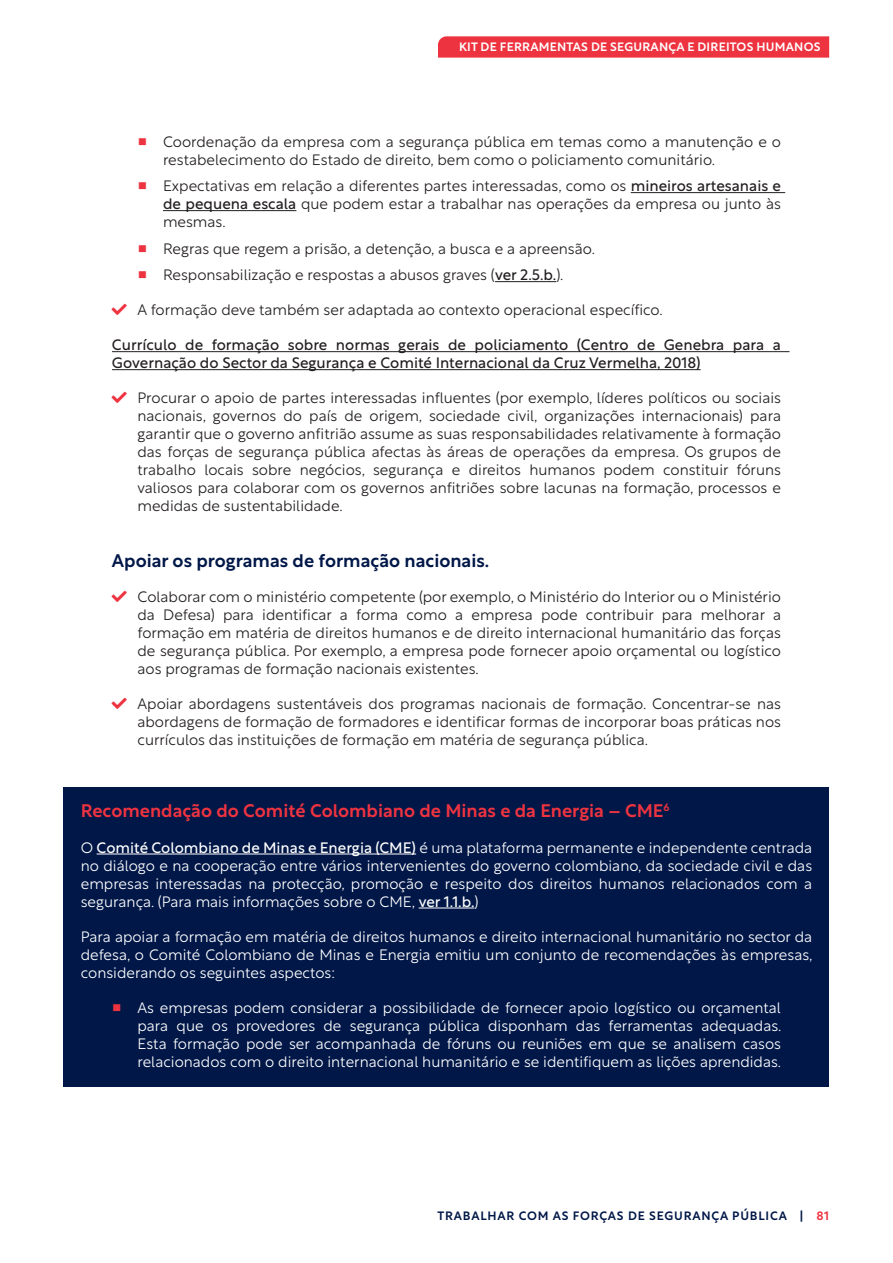
<style>
.page{position:relative;width:893px;height:1263px;background:#fff}
.page>*{position:absolute;margin:0;border:0;box-sizing:border-box;transform-origin:0 0}
.Blue_box_h{font:500 18px "Rustica";color:#ee3340}
.t1{font:500 18px "Rustica";color:#001748}
.t2{font:300 15px/18px "Rustica";color:#231f20;text-align:justify}
.Blue_box_copy{font:300 15px/18px "Rustica";color:#fff;text-align:justify}
.Body_copy{font:15px/18px "Rustica";color:#231f20}
.t3{font:500 12px "Rustica";letter-spacing:.02em;color:#fff}
.t4{font:500 12px "Rustica";letter-spacing:.07em;color:#001748}
.t5{font:500 12px "Rustica";color:#ee3340}
.s1{color:#ee3340}
.s2{font-weight:400}
.s3{color:#001748}
</style>
<div class="page">
<svg style="left:438px;top:36px;width:391px;height:22px;background:#ee3a46"></svg>
<hr style="left:631px;top:192px;width:154px;height:1px;background:#231f20">
<hr style="left:163px;top:210px;width:133px;height:1px;background:#231f20">
<hr style="left:495px;top:281px;width:61px;height:1px;background:#231f20">
<hr style="left:112px;top:351px;width:677px;height:1px;background:#231f20">
<hr style="left:112px;top:369px;width:589px;height:1px;background:#231f20">
<div style="left:64px;top:788px;width:765px;height:50px;background:#001748"></div>
<div style="left:64px;top:825px;width:765px;height:101px;background:#001748"></div>
<hr style="left:97px;top:854px;width:319px;height:1px;background:#fff">
<hr style="left:419px;top:908px;width:55px;height:1px;background:#fff">
<div style="left:64px;top:914px;width:765px;height:83px;background:#001748"></div>
<div style="left:64px;top:985px;width:765px;height:101px;background:#001748"></div>
<p class="t3" style="left:459px;top:36px;width:363px">KIT DE FERRAMENTAS DE SEGURANÇA E DIREITOS HUMANOS</p>
<p class="t2" style="left:163px;top:131px;width:619px;text-indent:-26px"><span class="s1">■</span> Coordenação da empresa com a segurança pública em temas como a manutenção e o restabelecimento do Estado de direito, bem como o policiamento comunitário.</p>
<p class="t2" style="left:163px;top:175px;width:619px;text-indent:-26px"><span class="s1">■</span> Expectativas em relação a diferentes partes interessadas, como os <span class="s2">mineiros artesanais e de pequena escala</span> que podem estar a trabalhar nas operações da empresa ou junto às mesmas.</p>
<p class="t2" style="left:137px;top:238px;width:459px"><span class="s1">■</span> Regras que regem a prisão, a detenção, a busca e a apreensão.</p>
<p class="t2" style="left:137px;top:264px;width:427px"><span class="s1">■</span> Responsabilização e respostas a abusos graves (<span class="s2">ver 2.5.b.</span>).</p>
<p class="t2" style="left:112px;top:299px;width:552px"><span class="s1">■</span> A formação deve também ser adaptada ao contexto operacional específico.</p>
<p class="Body_copy" style="left:112px;top:334px;width:670px">Currículo de formação sobre normas gerais de policiamento (Centro de Genebra para a<br>Governação do Sector da Segurança e Comité Internacional da Cruz Vermelha, 2018)</p>
<p class="t2" style="left:137px;top:387px;width:645px;text-indent:-26px"><span class="s1">■</span> Procurar o apoio de partes interessadas influentes (por exemplo, líderes políticos ou sociais nacionais, governos do país de origem, sociedade civil, organizações internacionais) para garantir que o governo anfitrião assume as suas responsabilidades relativamente à formação das forças de segurança pública afectas às áreas de operações da empresa. Os grupos de trabalho locais sobre negócios, segurança e direitos humanos podem constituir fóruns valiosos para colaborar com os governos anfitriões sobre lacunas na formação, processos e medidas de sustentabilidade.</p>
<p class="t1" style="left:112px;top:545px;width:379px">Apoiar os programas de formação nacionais.</p>
<p class="t2" style="left:137px;top:586px;width:645px;text-indent:-26px"><span class="s1">■</span> Colaborar com o ministério competente (por exemplo, o Ministério do Interior ou o Ministério da Defesa) para identificar a forma como a empresa pode contribuir para melhorar a formação em matéria de direitos humanos e de direito internacional humanitário das forças de segurança pública. Por exemplo, a empresa pode fornecer apoio orçamental ou logístico aos programas de formação nacionais existentes.</p>
<p class="t2" style="left:137px;top:693px;width:645px;text-indent:-26px"><span class="s1">■</span> Apoiar abordagens sustentáveis dos programas nacionais de formação. Concentrar-se nas abordagens de formação de formadores e identificar formas de incorporar boas práticas nos currículos das instituições de formação em matéria de segurança pública.</p>
<p class="Blue_box_h" style="left:81px;top:795px;width:590px">Recomendação do Comité Colombiano de Minas e da Energia – CME<sup>6</sup></p>
<p class="Blue_box_copy" style="left:81px;top:836px;width:733px">O <span class="s2">Comité Colombiano de Minas e Energia (CME)</span> é uma plataforma permanente e independente centrada no diálogo e na cooperação entre vários intervenientes do governo colombiano, da sociedade civil e das empresas interessadas na protecção, promoção e respeito dos direitos humanos relacionados com a segurança. (Para mais informações sobre o CME, <span class="s2">ver 1.1.b.</span>)</p>
<p class="Blue_box_copy" style="left:81px;top:925px;width:733px">Para apoiar a formação em matéria de direitos humanos e direito internacional humanitário no sector da defesa, o Comité Colombiano de Minas e Energia emitiu um conjunto de recomendações às empresas, considerando os seguintes aspectos:</p>
<p class="Blue_box_copy" style="left:137px;top:996px;width:645px;text-indent:-26px"><span class="s1">■</span> As empresas podem considerar a possibilidade de fornecer apoio logístico ou orçamental para que os provedores de segurança pública disponham das ferramentas adequadas.<br>Esta formação pode ser acompanhada de fóruns ou reuniões em que se analisem casos relacionados com o direito internacional humanitário e se identifiquem as lições aprendidas.</p>
<p class="t4" style="left:437px;top:1206px;width:18px">Traba</p>
<p class="t4" style="left:480px;top:1206px;width:17px">lhar</p>
<p class="t4" style="left:519px;top:1206px;width:11px">com</p>
<p class="t4" style="left:553px;top:1206px;width:37px">as Forças</p>
<p class="t4" style="left:628px;top:1206px;width:39px">de Segurança</p>
<p class="t4" style="left:732px;top:1206px;width:40px">Pública</p>
<p class="t5" style="left:800px;top:1206px;width:31px"><span class="s3">|</span> 81</p>
</div>
